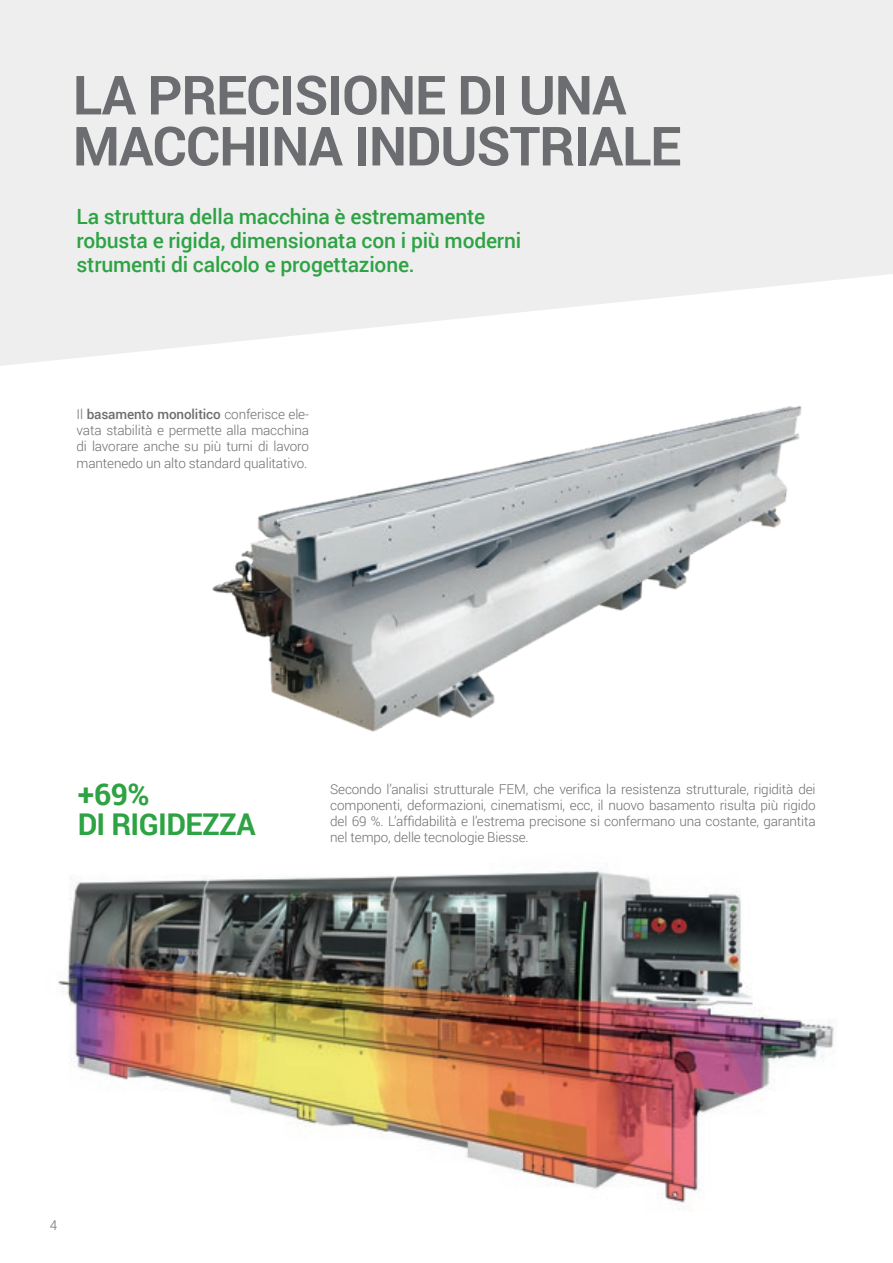
<style>
.page{position:relative;width:893px;height:1263px;background:#fff}
.page>*{position:absolute;margin:0;border:0;box-sizing:border-box;transform-origin:0 0}
._1_TITOLO_GRIGIO{font:700 54px "Roboto";letter-spacing:-.02em;color:#6c6d70}
.t1{font:700 30px/30px "Roboto";letter-spacing:-.02em;color:#2da343}
.t2{font:500 21px "Roboto";letter-spacing:-.01em;color:#2da343}
.t3{font:300 13.5px/16.2px "Roboto";letter-spacing:-.01em;color:#6c6d70;text-align:justify}
.s1{font-weight:500}
</style>
<div class="page">
<svg style="left:0;top:0;width:893px;height:366px;background:#f0f0f0"></svg>
<img style="left:212px;top:406px;width:590px;height:326px">
<img style="left:58px;top:863px;width:776px;height:348px">
<p class="_1_TITOLO_GRIGIO" style="left:73px;top:57px;width:555px">LA PRECISIONE DI UNA</p>
<p class="_1_TITOLO_GRIGIO" style="left:73px;top:108px;width:610px">MACCHINA INDUSTRIALE</p>
<p class="t2" style="left:77px;top:202px;width:410px">La struttura della macchina è estremamente</p>
<p class="t2" style="left:77px;top:226px;width:446px">robusta e rigida, dimensionata con i più moderni</p>
<p class="t2" style="left:77px;top:250px;width:340px">strumenti di calcolo e progettazione.</p>
<p class="t3" style="left:77px;top:406px;width:234px">Il <span class="s1">basamento monolitico</span> conferisce ele&shy;vata stabilità e permette alla macchina di lavorare anche su più turni di lavoro mantenedo un alto standard qualitativo.</p>
<h2 class="t1" style="left:77px;top:778px;width:180px">+69%<br>DI RIGIDEZZA</h2>
<p class="t3" style="left:330px;top:780px;width:487px">Secondo l’analisi strutturale FEM, che verifica la resistenza strutturale, rigidità dei componenti, deformazioni, cinematismi, ecc, il nuovo basamento risulta più rigido del 69 %. L’affidabilità e l’estrema precisone si confermano una costante, garantita nel tempo, delle tecnologie Biesse.</p>
<p class="t3" style="left:50px;top:1216px;width:9px">4</p>
</div>
